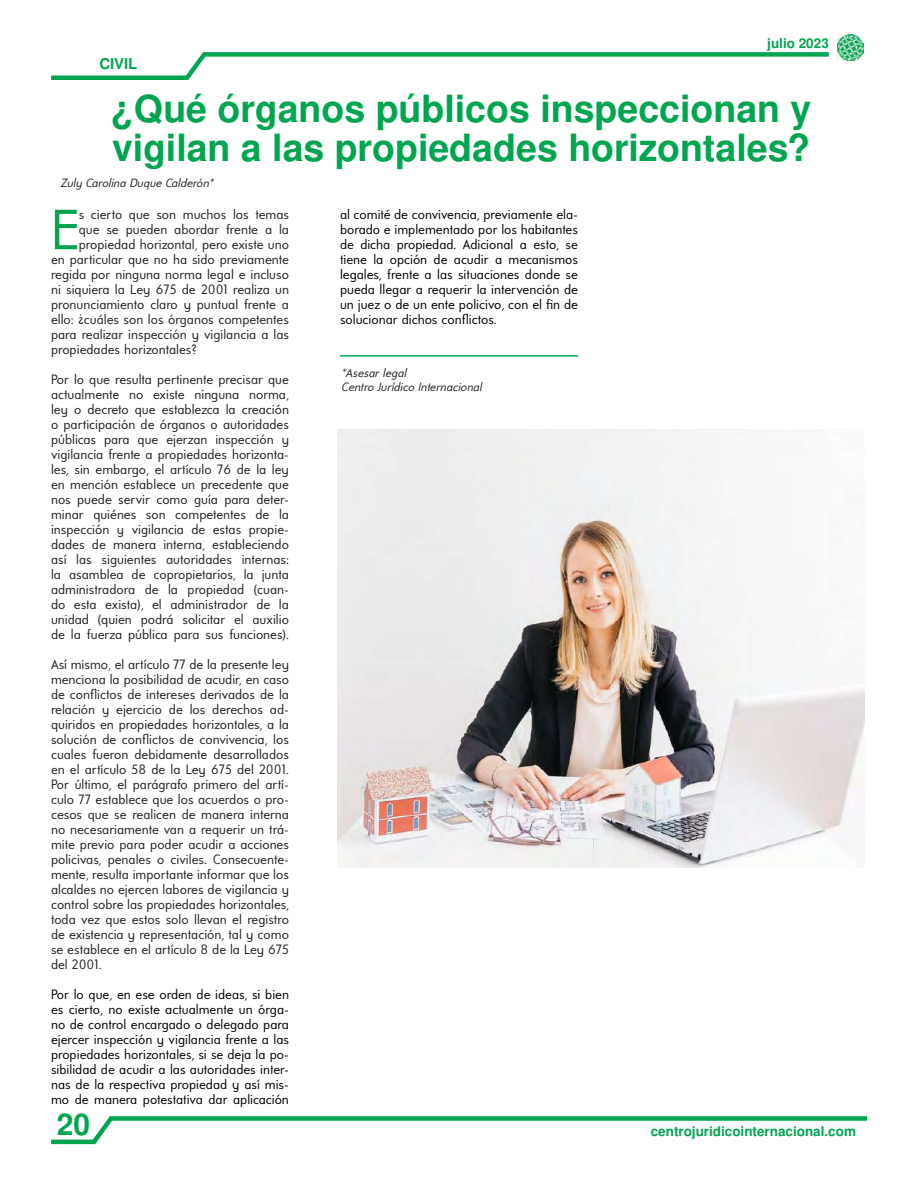
<style>
.page{position:relative;width:918px;height:1178px;background:#fff}
.page>*{position:absolute;margin:0;border:0;box-sizing:border-box;transform-origin:0 0}
.t1{font:56.4px "Universalis ADF Std";color:#00a54f}
.t2{font:700 37.5px/39px "Nimbus San L";color:#00a54f}
.t3{font:700 30px "Nimbus San L";color:#00a54f}
.t4{font:700 15px "Nimbus San L";color:#00a54f}
.t5{font:13.5px/15px "Universalis ADF Std";color:#231f20;text-align:justify}
.t6{font:13.5px/15px "Universalis ADF Std";color:#000;text-align:justify}
.t7{font:700 13.5px "Nimbus San L";color:#00a54f}
.t8{font:italic 12px/14.4px "Universalis ADF Std";color:#231f20}
</style>
<div class="page">
<div style="left:203px;top:52px;width:626px;height:5px;background:#00a54f"></div>
<svg style="left:186px;top:52px;width:25px;height:28px"></svg>
<div style="left:51px;top:75px;width:137px;height:5px;background:#00a54f"></div>
<div style="left:110px;top:1116px;width:757px;height:5px;background:#00a54f"></div>
<svg style="left:87px;top:1116px;width:31px;height:29px"></svg>
<div style="left:51px;top:1139px;width:44px;height:5px;background:#00a54f"></div>
<img style="left:837px;top:35px;width:27px;height:25px">
<hr style="left:340px;top:355px;width:238px;height:2px;background:#00a54f">
<img style="left:338px;top:429px;width:527px;height:438px">
<p class="t4" style="left:99px;top:53px;width:40px">CIVIL</p>
<p class="t7" style="left:767px;top:33px;width:63px">julio 2023</p>
<h2 class="t2" style="left:111px;top:88px;width:702px">¿Qué órganos públicos inspeccionan y vigilan a las propiedades horizontales?</h2>
<p class="t8" style="left:60px;top:176px;width:154px">Zuly Carolina Duque Calderón*</p>
<h1 class="t1" style="left:51px;top:195px;width:29px">E</h1>
<p class="t5" style="left:79px;top:207px;width:212px">s cierto que son muchos los temas</p>
<p class="t5" style="left:79px;top:222px;width:212px">que se pueden abordar frente a la</p>
<p class="t5" style="left:79px;top:237px;width:212px">propiedad horizontal, pero existe uno</p>
<p class="t5" style="left:51px;top:252px;width:239px">en particular que no ha sido previamente</p>
<p class="t5" style="left:51px;top:267px;width:239px">regida por ninguna norma legal e incluso</p>
<p class="t5" style="left:51px;top:282px;width:239px">ni siquiera la Ley 675 de 2001 realiza un</p>
<p class="t5" style="left:51px;top:297px;width:239px">pronunciamiento claro y puntual frente a</p>
<p class="t5" style="left:51px;top:312px;width:239px">ello: ¿cuáles son los órganos competentes</p>
<p class="t5" style="left:51px;top:327px;width:239px">para realizar inspección y vigilancia a las</p>
<p class="t5" style="left:51px;top:342px;width:148px">propiedades horizontales?</p>
<p class="t5" style="left:51px;top:372px;width:239px">Por lo que resulta pertinente precisar que actualmente no existe ninguna norma, ley o decreto que establezca la creación o participación de órganos o autoridades públicas para que ejerzan inspección y vigilancia frente a propiedades horizonta&shy;les, sin embargo, el artículo 76 de la ley en mención establece un precedente que nos puede servir como guía para deter&shy;minar quiénes son competentes de la inspección y vigilancia de estas propie&shy;dades de manera interna, estableciendo así las siguientes autoridades internas: la asamblea de copropietarios, la junta administradora de la propiedad (cuan&shy;do esta exista), el administrador de la unidad (quien podrá solicitar el auxilio de la fuerza pública para sus funciones).</p>
<p class="t5" style="left:51px;top:657px;width:240px">Así mismo, el artículo 77 de la presente ley menciona la posibilidad de acudir, en caso de conflictos de intereses derivados de la relación y ejercicio de los derechos ad&shy;quiridos en propiedades horizontales, a la solución de conflictos de convivencia, los cuales fueron debidamente desarrollados en el artículo 58 de la Ley 675 del 2001.<br>Por último, el parágrafo primero del artí&shy;culo 77 establece que los acuerdos o pro&shy;cesos que se realicen de manera interna no necesariamente van a requerir un trá&shy;mite previo para poder acudir a acciones policivas, penales o civiles. Consecuente&shy;mente, resulta importante informar que los alcaldes no ejercen labores de vigilancia y control sobre las propiedades horizontales, toda vez que estos solo llevan el registro de existencia y representación, tal y como se establece en el artículo 8 de la Ley 675 del 2001.</p>
<p class="t6" style="left:51px;top:987px;width:240px">Por lo que, en ese orden de ideas, si bien es cierto, no existe actualmente un órga&shy;no de control encargado o delegado para ejercer inspección y vigilancia frente a las propiedades horizontales, si se deja la po&shy;sibilidad de acudir a las autoridades inter&shy;nas de la respectiva propiedad y así mis&shy;mo de manera potestativa dar aplicación</p>
<h3 class="t3" style="left:57px;top:1102px;width:35px">20</h3>
<p class="t6" style="left:340px;top:207px;width:239px">al comité de convivencia, previamente ela&shy;borado e implementado por los habitantes de dicha propiedad. Adicional a esto, se tiene la opción de acudir a mecanismos legales, frente a las situaciones donde se pueda llegar a requerir la intervención de un juez o de un ente policivo, con el fin de solucionar dichos conflictos.</p>
<p class="t8" style="left:341px;top:365px;width:142px">*Asesar legal<br>Centro Jurídico Internacional</p>
<p class="t7" style="left:651px;top:1121px;width:207px">centrojuridicointernacional.com</p>
</div>
